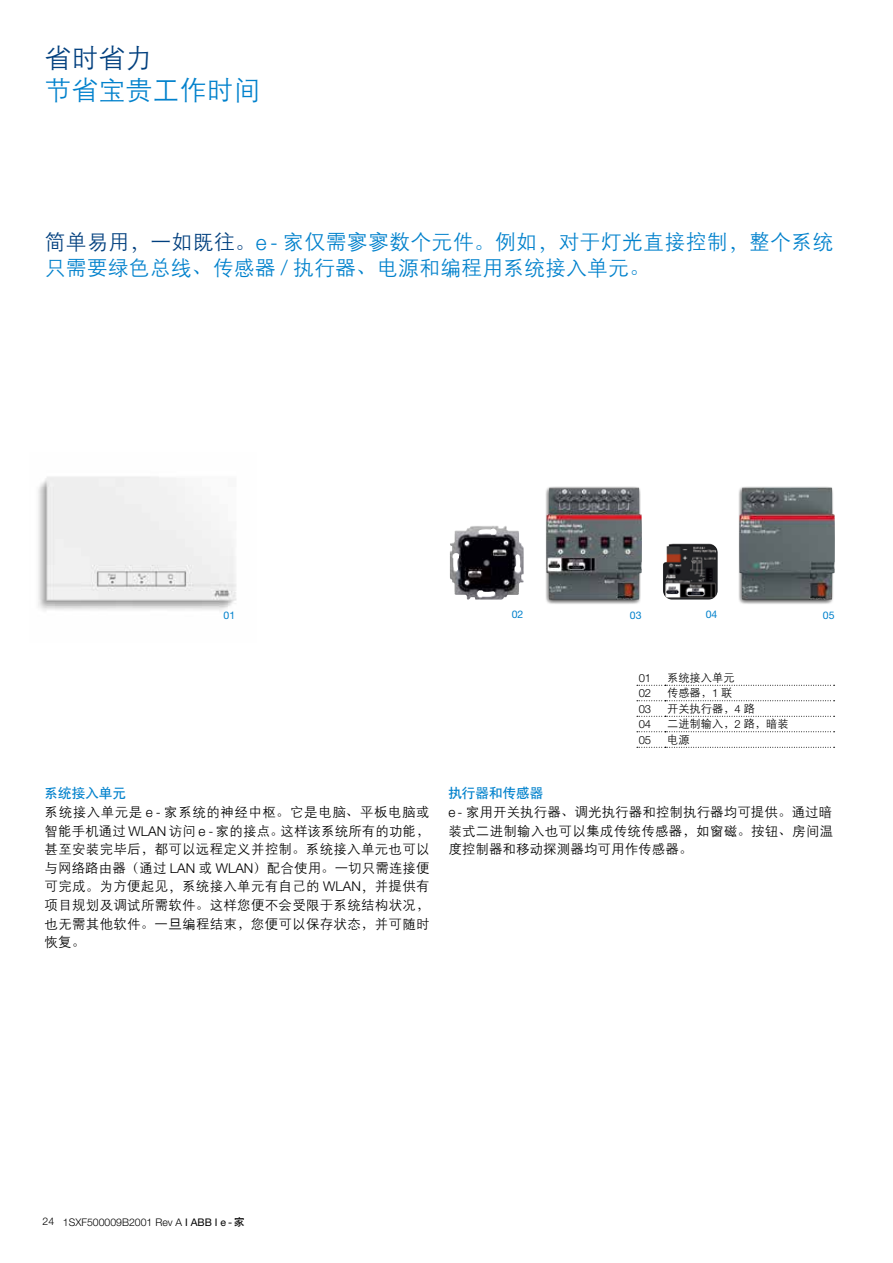
<style>
.page{position:relative;width:893px;height:1263px;background:#fff}
.page>*{position:absolute;margin:0;border:0;box-sizing:border-box;transform-origin:0 0}
.t1{font:27px "H Yg 2 gj";color:#0081cc}
.t2{font:27px "H Yg 2 gj";color:#003f7e}
.t3{font:21px/25.2px "H Yg 2 gj";letter-spacing:.01em;color:#0081cc}
.t4{font:13.5px/18.6px "H Yg 2 gj";letter-spacing:.02em;color:#000;text-align:justify}
.t5{font:13.5px "H Yb 1 gj";letter-spacing:.005em;color:#0081cc}
.t6{font:11.25px "H Yg 2 gj";color:#000}
.t7{font:300 11.25px "Helvetica Neue LT Pro";color:#000}
.t8{font:300 10.5px "Helvetica Neue LT Pro";color:#000}
.t9{font:10.5px "Helvetica Neue LT Std";color:#0081cc}
.s1{color:#003f7e}
.s2{font-family:"ST Song";color:#003f7e}
.s3{font-family:"Helvetica Neue LT Std";font-weight:300}
.s4{font-family:"ST Song"}
.s5{font-family:"Helvetica Neue LT Pro";font-weight:300}
.s6{font-family:"Helvetica Neue LT Std"}
.s7{font-family:"Helvetica Neue LT Std";font-weight:400}
.s8{font-family:"H Yb 1 gj";font-weight:400}
</style>
<div class="page">
<svg style="left:545px;top:486px;width:95px;height:118px"></svg>
<svg style="left:738px;top:486px;width:95px;height:118px"></svg>
<img style="left:38px;top:477px;width:199px;height:134px">
<img style="left:449px;top:526px;width:75px;height:74px">
<img style="left:663px;top:543px;width:55px;height:57px">
<img style="left:546px;top:487px;width:96px;height:113px">
<img style="left:739px;top:487px;width:96px;height:113px">
<svg style="left:637px;top:685px;width:198px;height:1px"></svg>
<svg style="left:637px;top:700px;width:198px;height:1px"></svg>
<svg style="left:637px;top:716px;width:198px;height:1px"></svg>
<svg style="left:637px;top:731px;width:198px;height:1px"></svg>
<svg style="left:637px;top:747px;width:198px;height:1px"></svg>
<h1 class="t2" style="left:45px;top:44px;width:110px">省时省力</h1>
<h1 class="t1" style="left:45px;top:77px;width:217px">节省宝贵工作时间</h1>
<h2 class="t3" style="left:45px;top:229px;width:790px"><span class="s1">简单易用</span><span class="s2">，</span><span class="s1">一如既往</span><span class="s2">。</span><span class="s3">e-</span> 家仅需寥寥数个元件<span class="s4">。</span>例如<span class="s4">，</span>对于灯光直接控制<span class="s4">，</span>整个系统只需要绿色总线<span class="s4">、</span>传感器 <span class="s3">/</span> 执行器<span class="s4">、</span>电源和编程用系统接入单元<span class="s4">。</span></h2>
<p class="t9" style="left:224px;top:609px;width:13px">01</p>
<p class="t9" style="left:512px;top:608px;width:13px">02</p>
<p class="t9" style="left:630px;top:609px;width:13px">03</p>
<p class="t9" style="left:706px;top:608px;width:13px">04</p>
<p class="t9" style="left:823px;top:609px;width:13px">05</p>
<p class="t5" style="left:45px;top:787px;width:83px">系统接入单元</p>
<p class="t4" style="left:45px;top:803px;width:387px">系统接入单元是 <span class="s3">e -</span> 家系统的神经中枢<span class="s4">。</span>它是电脑<span class="s4">、</span>平板电脑或智能手机通过 <span class="s3">WLAN</span> 访问 <span class="s3">e -</span> 家的接点<span class="s4">。</span>这样该系统所有的功能<span class="s4">，</span>甚至安装完毕后<span class="s4">，</span>都可以远程定义并控制<span class="s4">。</span>系统接入单元也可以与网络路由器<span class="s4">（</span>通过 <span class="s3">LAN</span> 或 <span class="s3">WLAN</span><span class="s4">）</span>配合使用<span class="s4">。</span>一切只需连接便可完成<span class="s4">。</span>为方便起见<span class="s4">，</span>系统接入单元有自己的 <span class="s3">WLAN</span><span class="s4">，</span>并提供有项目规划及调试所需软件<span class="s4">。</span>这样您便不会受限于系统结构状况<span class="s4">，</span>也无需其他软件<span class="s4">。</span>一旦编程结束<span class="s4">，</span>您便可以保存状态<span class="s4">，</span>并可随时恢复<span class="s4">。</span></p>
<p class="t7" style="left:639px;top:671px;width:14px">01</p>
<p class="t6" style="left:667px;top:672px;width:69px">系统接入单元</p>
<p class="t7" style="left:639px;top:686px;width:14px">02</p>
<p class="t6" style="left:667px;top:687px;width:67px">传感器<span class="s4">，</span><span class="s5">1</span> 联</p>
<p class="t7" style="left:639px;top:702px;width:14px">03</p>
<p class="t6" style="left:667px;top:703px;width:89px">开关执行器<span class="s4">，</span><span class="s5">4</span> 路</p>
<p class="t7" style="left:639px;top:717px;width:14px">04</p>
<p class="t6" style="left:667px;top:718px;width:123px">二进制输入<span class="s4">，</span><span class="s5">2</span> 路<span class="s4">，</span>暗装</p>
<p class="t7" style="left:639px;top:733px;width:14px">05</p>
<p class="t6" style="left:667px;top:734px;width:24px">电源</p>
<p class="t5" style="left:448px;top:787px;width:96px">执行器和传感器</p>
<p class="t4" style="left:448px;top:803px;width:387px"><span class="s3">e -</span> 家用开关执行器<span class="s4">、</span>调光执行器和控制执行器均可提供<span class="s4">。</span>通过暗装式二进制输入也可以集成传统传感器<span class="s4">，</span>如窗磁<span class="s4">。</span>按钮<span class="s4">、</span>房间温度控制器和移动探测器均可用作传感器<span class="s4">。</span></p>
<p class="t8" style="left:43px;top:1215px;width:203px">24 1<span class="s6">SXF</span>500009<span class="s6">B</span>2001 <span class="s6">Rev A</span> <span class="s7">I ABB I e -</span> <span class="s8">家</span></p>
</div>
